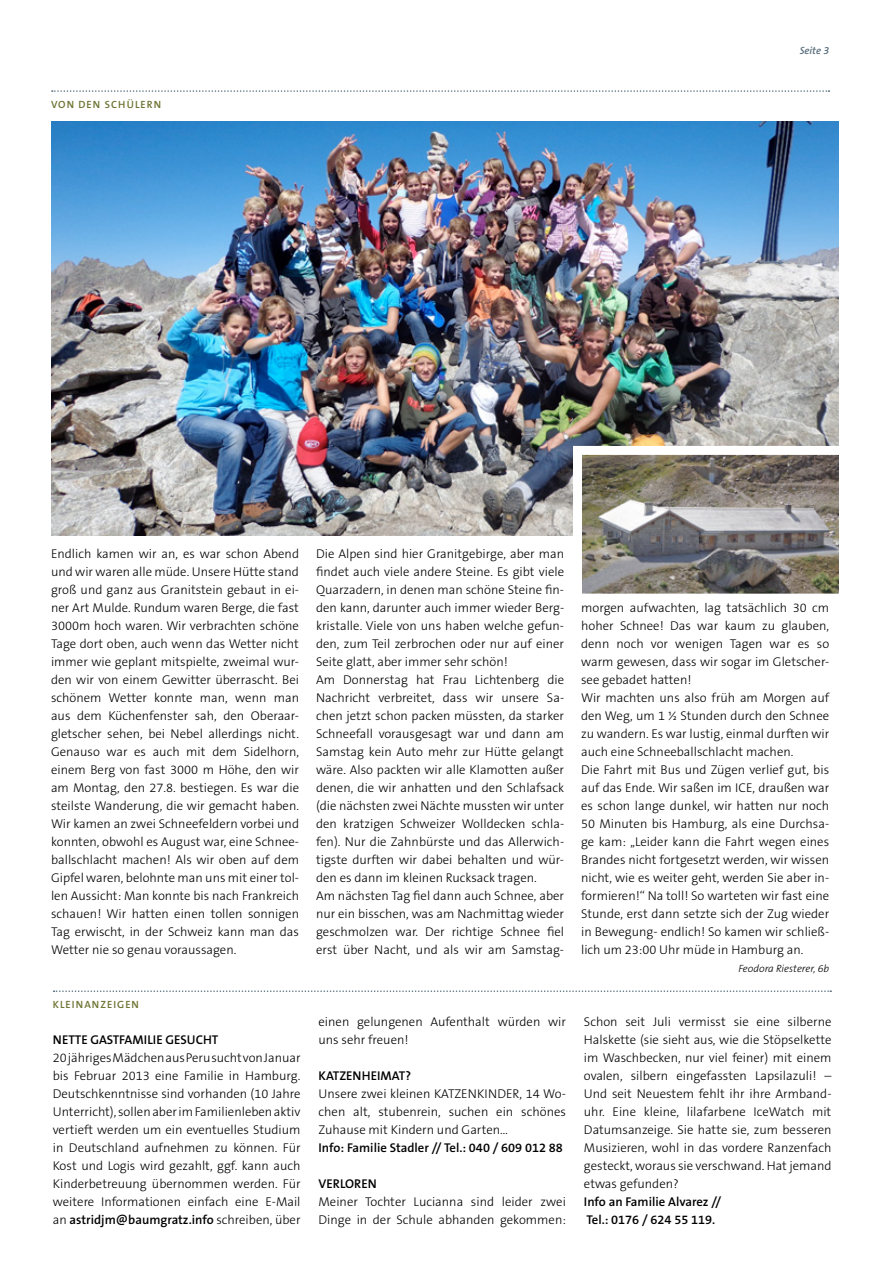
<style>
.page{position:relative;width:893px;height:1263px;background:#fff}
.page>*{position:absolute;margin:0;border:0;box-sizing:border-box;transform-origin:0 0}
.t1{font:300 12.75px/18px "The Sans B3";color:#000}
.t2{font:600 12.75px "The Sans B6";color:#000}
.t3{font:600 10.5px "The Sans B6";letter-spacing:.1em;color:#6d7331}
.t4{font:italic 300 10.5px "The Sans B3";color:#000}
.t5{font:italic 600 10.5px "The Sans B6";color:#596f7e}
.s1{font-family:"The Sans B6";font-weight:600}
</style>
<div class="page">
<svg style="left:52px;top:90px;width:777px;height:2px"></svg>
<img style="left:51px;top:121px;width:788px;height:415px">
<svg style="left:568px;top:441px;width:271px;height:153px;background:#8f8b85"></svg>
<svg style="left:54px;top:990px;width:777px;height:2px"></svg>
<p class="t3" style="left:51px;top:99px;width:112px">von den sch ülern</p>
<p class="t5" style="left:800px;top:45px;width:31px">Seite 3</p>
<p class="t1" style="left:51px;top:545px;width:250px;text-align:justify">Endlich kamen wir an, es war schon Abend und wir waren alle müde. Unsere Hütte stand groß und ganz aus Granitstein gebaut in ei&shy;ner Art Mulde. Rundum waren Berge, die fast 3000m hoch waren. Wir verbrachten schöne Tage dort oben, auch wenn das Wetter nicht immer wie geplant mitspielte, zweimal wur&shy;den wir von einem Gewitter überrascht. Bei schönem Wetter konnte man, wenn man aus dem Küchenfenster sah, den Oberaar&shy;gletscher sehen, bei Nebel allerdings nicht.<br>Genauso war es auch mit dem Sidelhorn, einem Berg von fast 3000 m Höhe, den wir am Montag, den 27.8. bestiegen. Es war die steilste Wanderung, die wir gemacht haben.<br>Wir kamen an zwei Schneefeldern vorbei und konnten, obwohl es August war, eine Schnee&shy;ballschlacht machen! Als wir oben auf dem Gipfel waren, belohnte man uns mit einer tol&shy;len Aussicht: Man konnte bis nach Frankreich schauen! Wir hatten einen tollen sonnigen Tag erwischt, in der Schweiz kann man das Wetter nie so genau voraussagen.</p>
<p class="t1" style="left:316px;top:545px;width:250px">Die Alpen sind hier Granitgebirge, aber man findet auch viele andere Steine. Es gibt viele Quarzadern, in denen man schöne Steine fin&shy;den kann, darunter auch immer wieder Berg&shy;kristalle. Viele von uns haben welche gefun&shy;den, zum Teil zerbrochen oder nur auf einer Seite glatt, aber immer sehr schön!<br>Am Donnerstag hat Frau Lichtenberg die Nachricht verbreitet, dass wir unsere Sa&shy;chen jetzt schon packen müssten, da starker Schneefall vorausgesagt war und dann am Samstag kein Auto mehr zur Hütte gelangt wäre. Also packten wir alle Klamotten außer denen, die wir anhatten und den Schlafsack (die nächsten zwei Nächte mussten wir unter den kratzigen Schweizer Wolldecken schla&shy;fen). Nur die Zahnbürste und das Allerwich&shy;tigste durften wir dabei behalten und wür&shy;den es dann im kleinen Rucksack tragen.<br>Am nächsten Tag fiel dann auch Schnee, aber nur ein bisschen, was am Nachmittag wieder geschmolzen war. Der richtige Schnee fiel erst über Nacht, und als wir am Samstag-</p>
<p class="t3" style="left:53px;top:999px;width:8px">KLEINAN</p>
<p class="t3" style="left:100px;top:999px;width:14px">ZEIGEN</p>
<p class="t1" style="left:53px;top:1031px;width:249px;text-indent:113px"><span class="s1">gesucht<br></span>20 jähriges Mädchen aus Peru sucht von Januar bis Februar 2013 eine Familie in Hamburg.<br>Deutschkenntnisse sind vorhanden (10 Jahre Unterricht), sollen aber im Familienleben aktiv vertieft werden um ein eventuelles Studium in Deutschland aufnehmen zu können. Für Kost und Logis wird gezahlt, ggf. kann auch Kinderbetreuung übernommen werden. Für weitere Informationen einfach eine E-Mail an <span class="s1">astridjm@baumgratz.info</span> schreiben, über</p>
<p class="t2" style="left:53px;top:1033px;width:8px">NETTE</p>
<p class="t2" style="left:90px;top:1033px;width:9px">GAST</p>
<p class="t2" style="left:119px;top:1033px;width:30px">FAMILIE</p>
<p class="t1" style="left:319px;top:1013px;width:249px">einen gelungenen Aufenthalt würden wir uns sehr freuen!</p>
<p class="t1" style="left:319px;top:1067px;width:249px"><span class="s1">KATZEN HEIMAT?<br></span>Unsere zwei kleinen KATZENKINDER, 14 Wo&shy;chen alt, stubenrein, suchen ein schönes Zuhause mit Kindern und Garten…<br><span class="s1">I nfo: Familie Stadler // Tel.: 040 / 609 012 88</span></p>
<p class="t1" style="left:319px;top:1175px;width:249px"><span class="s1">VERLOREN<br></span>Meiner Tochter Lucianna sind leider zwei<br>Dinge in der Schule abhanden gekommen:</p>
<p class="t1" style="left:581px;top:599px;width:250px">morgen aufwachten, lag tatsächlich 30 cm hoher Schnee! Das war kaum zu glauben, denn noch vor wenigen Tagen war es so warm gewesen, dass wir sogar im Gletscher&shy;see gebadet hatten!<br>Wir machten uns also früh am Morgen auf den Weg, um 1 ½ Stunden durch den Schnee zu wandern. Es war lustig, einmal durften wir auch eine Schneeballschlacht machen.<br>Die Fahrt mit Bus und Zügen verlief gut, bis auf das Ende. Wir saßen im ICE, draußen war es schon lange dunkel, wir hatten nur noch 50 Minuten bis Hamburg, als eine Durchsa&shy;ge kam: ,,Leider kann die Fahrt wegen eines Brandes nicht fortgesetzt werden, wir wissen nicht, wie es weiter geht, werden Sie aber in&shy;formieren!‘‘ Na toll! So warteten wir fast eine Stunde, erst dann setzte sich der Zug wieder in Bewegung- endlich! So kamen wir schließ&shy;lich um 23:00 Uhr müde in Hamburg an.</p>
<p class="t4" style="left:738px;top:963px;width:92px">Feodora Riesterer, 6b</p>
<p class="t1" style="left:584px;top:1013px;width:249px">Schon seit Juli vermisst sie eine silberne Halskette (sie sieht aus, wie die Stöpselkette im Waschbecken, nur viel feiner) mit einem ovalen, silbern eingefassten Lapsilazuli! – Und seit Neuestem fehlt ihr ihre Armband&shy;uhr. Eine kleine, lilafarbene IceWatch mit Datumsanzeige. Sie hatte sie, zum besseren Musizieren, wohl in das vordere Ranzenfach gesteckt, woraus sie verschwand. Hat jemand etwas gefunden?<br><span class="s1">I nfo an Familie Alvarez //<br>Tel.: 0176 / 624 55 119.</span></p>
</div>
